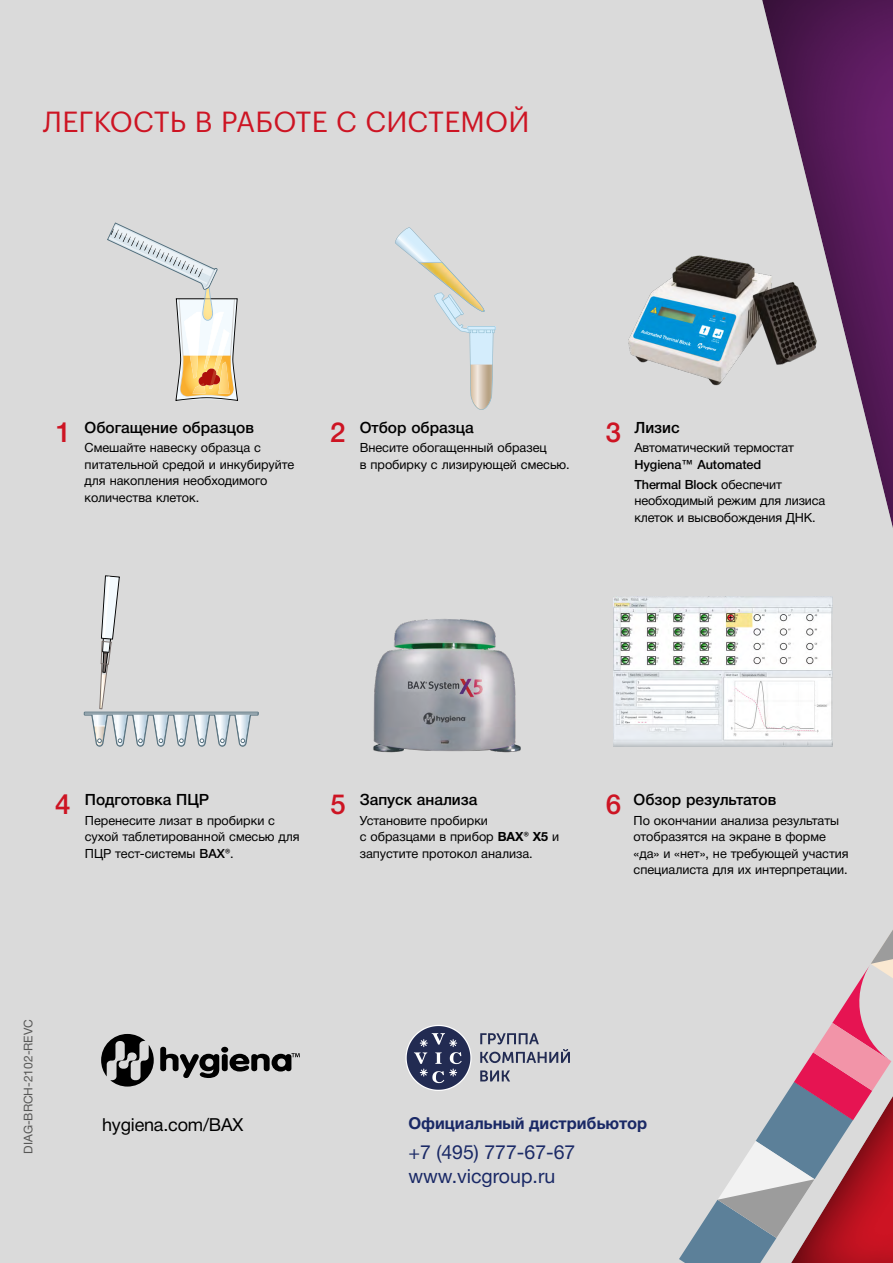
<style>
.page{position:relative;width:893px;height:1263px;background:#dadada}
.page>*{position:absolute;margin:0;border:0;box-sizing:border-box;transform-origin:0 0}
.t1{font:28.5px "Graphik LC";letter-spacing:.005em;color:#cd1423}
.t2{font:500 27.75px "Helvetica Neue Cyr";color:#cd1423}
.t3{font:19.5px/23.4px "Helvetica Neue Cyr";color:#1a2966}
.t4{font:18px "Helvetica Neue Cyr";letter-spacing:-.01em;color:#000}
.t5{font:700 16.5px "Helvetica Neue Cyr";color:#1a2966}
.t6{font:500 15.45px "Helvetica Neue Cyr";color:#000}
.t7{font:12.75px/16.5px "Helvetica Neue Cyr";color:#000}
.t8{font:500 12.75px/19.8px "Helvetica Neue Cyr";letter-spacing:-.01em;color:#000}
.t9{font:12px "Helvetica Neue Cyr";color:#575756}
.s1{font-weight:400}
.s2{font-weight:700}
.s3{font-weight:500}
</style>
<div class="page">
<svg style="left:160px;top:1047px;width:140px;height:31px"></svg>
<svg style="left:101px;top:1034px;width:53px;height:52px"></svg>
<img style="left:628px;top:255px;width:113px;height:131px">
<img style="left:373px;top:619px;width:148px;height:134px">
<img style="left:613px;top:597px;width:128px;height:149px">
<svg style="left:395px;top:227px;width:100px;height:183px"></svg>
<svg style="left:107px;top:222px;width:131px;height:179px"></svg>
<svg style="left:84px;top:575px;width:175px;height:172px"></svg>
<svg style="left:480px;top:1033px;width:90px;height:30px"></svg>
<svg style="left:480px;top:1070px;width:30px;height:11px"></svg>
<svg style="left:407px;top:1026px;width:63px;height:64px"></svg>
<svg style="left:679px;top:1164px;width:62px;height:99px"></svg>
<svg style="left:741px;top:0;width:152px;height:1263px"></svg>
<h1 class="t1" style="left:43px;top:101px;width:488px">ЛЕГКОСТЬ В РАБОТЕ С СИСТЕМОЙ</h1>
<p class="t6" style="left:85px;top:419px;width:171px">Обогащение образцов</p>
<p class="t7" style="left:85px;top:440px;width:211px">Смешайте навеску образца с питательной средой и инкубируйте для накопления необходимого количества клеток.</p>
<p class="t6" style="left:360px;top:419px;width:115px">Отбор образца</p>
<p class="t7" style="left:360px;top:440px;width:212px">Внесите обогащенный образец<br>в пробирку с лизирующей смесью.</p>
<h2 class="t2" style="left:55px;top:416px;width:17px">1</h2>
<h2 class="t2" style="left:330px;top:416px;width:17px">2</h2>
<h2 class="t2" style="left:606px;top:416px;width:17px">3</h2>
<p class="t6" style="left:634px;top:419px;width:47px">Лизис</p>
<p class="t7" style="left:634px;top:440px;width:161px">Автоматический термостат</p>
<p class="t8" style="left:634px;top:455px;width:149px">Hygiena™ Automated<br>Thermal Block <span class="s1">обеспечит</span></p>
<p class="t7" style="left:634px;top:493px;width:192px">необходимый режим для лизиса клеток и высвобождения ДНК.</p>
<p class="t6" style="left:360px;top:791px;width:119px">Запуск анализа</p>
<p class="t7" style="left:360px;top:812px;width:201px">Установите пробирки<br>с образцами в прибор <span class="s2">BAX® X5</span> и запустите протокол анализа.</p>
<p class="t6" style="left:85px;top:791px;width:126px">Подготовка ПЦР</p>
<p class="t7" style="left:85px;top:812px;width:216px">Перенесите лизат в пробирки с сухой таблетированной смесью для<br>ПЦР тест-системы <span class="s3">BAX®</span>.</p>
<h2 class="t2" style="left:55px;top:789px;width:17px">4</h2>
<h2 class="t2" style="left:330px;top:789px;width:17px">5</h2>
<h2 class="t2" style="left:606px;top:789px;width:17px">6</h2>
<p class="t6" style="left:634px;top:791px;width:144px">Обзор результатов</p>
<p class="t7" style="left:634px;top:812px;width:217px">По окончании анализа результаты отобразятся на экране в форме «да» и «нет», не требующей участия специалиста для их интерпретации.</p>
<p class="t9" style="left:22px;top:1154px;width:136px;rotate:-90deg">DIAG-BRCH-2102-REVC</p>
<h3 class="t4" style="left:102px;top:1115px;width:143px">hygiena.com/BAX</h3>
<p class="t5" style="left:408px;top:1114px;width:240px">Официальный дистрибьютор</p>
<h3 class="t3" style="left:408px;top:1141px;width:169px">+7 (495) 777-67-67 www.vicgroup.ru</h3>
</div>
